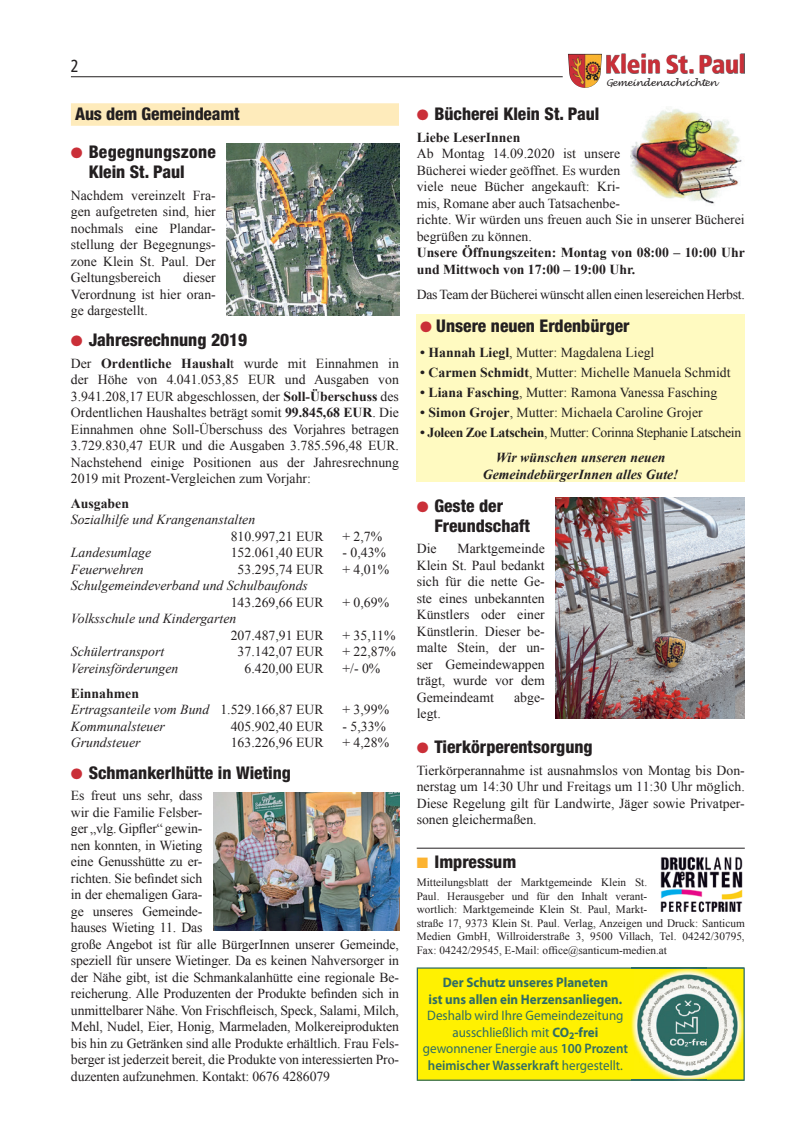
<style>
.page{position:relative;width:798px;height:1134px;background:#fff}
.page>*{position:absolute;margin:0;border:0;box-sizing:border-box;transform-origin:0 0}
.t1{font:900 condensed 25.25px "Frutiger";letter-spacing:-.01em;color:#ca2f38}
.t2{font:800 condensed 17.5px/20px "Helvetica Neue";color:#231f20}
.t3{font:condensed 17.5px "Frutiger";color:#231f20;scale:.95 1}
.t4{font:13.75px/16.5px "Times New Roman";letter-spacing:-.01em;color:#231f20;text-align:justify}
.t5{font:italic 13.75px/16.5px "Times New Roman";color:#231f20}
.t6{font:13.75px/16.5px "Myriad Pro";color:#306c65;text-align:center;scale:.95 1}
.t7{font:700 13.75px/16.5px "Times New Roman";color:#231f20}
.t8{font:700 13.75px/16.5px "Myriad Pro";color:#306c65;text-align:center;scale:.95 1}
.t9{font:italic 700 13.75px "Times New Roman";color:#231f20}
.t10{font:11.25px/13.5px "Times New Roman";color:#231f20}
.t11{font:italic 9.38px "Lucida Handwriting";letter-spacing:-.035em;color:#231f20}
.s1{color:#ca2f38}
.s2{font-weight:700}
.s3{font-weight:700;font-style:normal}
.s4{font-style:normal}
.s5{font-weight:700;font-style:italic}
.s6{color:#fcb331}
.s7{font-weight:600}
</style>
<div class="page">
<hr style="left:71px;top:76px;width:491px;height:1px;background:#231f20">
<img style="left:568px;top:54px;width:33px;height:34px">
<img style="left:606px;top:54px;width:138px;height:19px">
<img style="left:660px;top:856px;width:83px;height:57px">
<hr style="left:416px;top:848px;width:328px;height:1px;background:#231f20">
<div style="left:71px;top:103px;width:328px;height:23px;background:#feebbb"></div>
<img style="left:226px;top:144px;width:173px;height:171px">
<img style="left:213px;top:793px;width:186px;height:137px">
<img style="left:630px;top:108px;width:112px;height:96px">
<div style="left:416px;top:314px;width:328px;height:168px;background:#fffac1"></div>
<img style="left:555px;top:498px;width:189px;height:220px">
<div style="left:416px;top:967px;width:328px;height:114px;background:#fff101"></div>
<img style="left:631px;top:967px;width:75px;height:38px">
<img style="left:631px;top:1005px;width:37px;height:74px">
<img style="left:706px;top:967px;width:37px;height:114px">
<img style="left:631px;top:1079px;width:75px;height:2px">
<img style="left:634px;top:970px;width:106px;height:108px">
<p class="t3" style="left:71px;top:56px;width:10px">2</p>
<h1 class="t1" style="left:604px;top:49px;width:142px">Klein St. Paul</h1>
<p class="t11" style="left:605px;top:77px;width:112px">Gemeindenachrichten</p>
<p class="t2" style="left:75px;top:104px;width:166px">Aus dem Gemeindeamt</p>
<p class="t2" style="left:89px;top:142px;width:129px;text-indent:-18px"><span class="s1">●</span> Begegnungszone<br>Klein St. Paul</p>
<p class="t4" style="left:71px;top:187px;width:146px">Nachdem vereinzelt Fra&shy;gen aufgetreten sind, hier nochmals eine Plandar&shy;stellung der Begegnungs&shy;zone Klein St. Paul. Der Geltungsbereich</p>
<p class="t4" style="left:71px;top:269px;width:146px;text-indent:112px">dieser Verordnung ist hier oran&shy;ge dargestellt.</p>
<p class="t2" style="left:71px;top:330px;width:178px"><span class="s1">●</span> Jahresrechnung 2019</p>
<p class="t4" style="left:71px;top:355px;width:329px">Der <span class="s2">Ordentliche Haushal</span>t wurde mit Einnahmen in der Höhe von 4.041.053,85 EUR und Ausgaben von 3.941.208,17 EUR abgeschlossen, der <span class="s2">Soll-Überschuss</span> des Ordentlichen Haushaltes beträgt somit <span class="s2">99.845,68 EUR</span>. Die Einnahmen ohne Soll-Überschuss des Vorjahres betragen 3.729.830,47 EUR und die Ausgaben 3.785.596,48 EUR.<br>Nachstehend einige Positionen aus der Jahresrechnung 2019 mit Prozent-Vergleichen zum Vorjahr:</p>
<p class="t7" style="left:71px;top:495px;width:60px">Ausgaben</p>
<p class="t5" style="left:71px;top:511px;width:186px">Sozialhilfe und Krangenanstalten</p>
<p class="t4" style="left:231px;top:528px;width:94px">810.997,21 EUR</p>
<p class="t4" style="left:342px;top:528px;width:41px">+ 2,7%</p>
<p class="t5" style="left:71px;top:544px;width:82px">Landesumlage</p>
<p class="t4" style="left:231px;top:544px;width:94px">152.061,40 EUR</p>
<p class="t4" style="left:342px;top:544px;width:45px">- 0,43%</p>
<p class="t5" style="left:71px;top:561px;width:74px">Feuerwehren</p>
<p class="t4" style="left:237px;top:561px;width:87px">53.295,74 EUR</p>
<p class="t4" style="left:342px;top:561px;width:48px">+ 4,01%</p>
<p class="t5" style="left:71px;top:577px;width:238px">Schulgemeindeverband und Schulbaufonds</p>
<p class="t4" style="left:231px;top:594px;width:94px">143.269,66 EUR</p>
<p class="t4" style="left:342px;top:594px;width:48px">+ 0,69%</p>
<p class="t5" style="left:71px;top:610px;width:167px">Volksschule und Kindergarten</p>
<p class="t4" style="left:231px;top:627px;width:94px">207.487,91 EUR</p>
<p class="t4" style="left:342px;top:627px;width:55px">+ 35,11%</p>
<p class="t5" style="left:71px;top:643px;width:95px">Schülertransport</p>
<p class="t4" style="left:237px;top:643px;width:87px">37.142,07 EUR</p>
<p class="t4" style="left:342px;top:643px;width:55px">+ 22,87%</p>
<p class="t5" style="left:71px;top:660px;width:109px">Vereinsförderungen</p>
<p class="t4" style="left:244px;top:660px;width:81px">6.420,00 EUR</p>
<p class="t4" style="left:342px;top:660px;width:39px">+/- 0%</p>
<p class="t5" style="left:71px;top:684px;width:254px"><span class="s3">Einnahmen<br></span>Ertragsanteile vom Bund <span class="s4">1.529.166,87 EUR</span></p>
<p class="t4" style="left:342px;top:701px;width:48px">+ 3,99%</p>
<p class="t5" style="left:71px;top:717px;width:95px">Kommunalsteuer</p>
<p class="t4" style="left:231px;top:718px;width:94px">405.902,40 EUR</p>
<p class="t4" style="left:342px;top:718px;width:45px">- 5,33%</p>
<p class="t5" style="left:71px;top:734px;width:71px">Grundsteuer</p>
<p class="t4" style="left:231px;top:734px;width:94px">163.226,96 EUR</p>
<p class="t4" style="left:342px;top:734px;width:48px">+ 4,28%</p>
<p class="t2" style="left:71px;top:762px;width:221px"><span class="s1">●</span> Schmankerlhütte in Wieting</p>
<p class="t4" style="left:71px;top:787px;width:329px;text-align:left">Es freut uns sehr, dass<br>wir die Familie Felsber-<br>ger „vlg. Gipfler“ gewin-<br>nen konnten, in Wieting<br>eine Genusshütte zu er-<br>richten. Sie befindet sich<br>in der ehemaligen Gara-<br>ge unseres Gemeinde-<br>hauses Wieting 11. Das<br>große Angebot ist für alle BürgerInnen unserer Gemeinde, speziell für unsere Wietinger. Da es keinen Nahversorger in der Nähe gibt, ist die Schmankalanhütte eine regio nale Be&shy;reicherung. Alle Produzenten der Produkte befinden sich in unmittelbarer Nähe. Von Frischfleisch, Speck, Salami, Milch, Mehl, Nudel, Eier, Honig, Marmeladen, Molkereiprodukten bis hin zu Getränken sind alle Produkte erhältlich. Frau Fels&shy;berger ist jederzeit bereit, die Produkte von interessierten Pro&shy;duzenten aufzunehmen. Kontakt: 0676 4286079</p>
<p class="t2" style="left:416px;top:104px;width:184px"><span class="s1">●</span> Bücherei Klein St. Paul</p>
<p class="t7" style="left:416px;top:129px;width:105px">Liebe LeserInnen</p>
<p class="t4" style="left:416px;top:145px;width:329px;text-align:left">Ab Montag 14.09.2020 ist unsere<br>Bücherei wieder geöffnet. Es wurden<br>viele neue Bücher angekauft: Kri-<br>mis, Romane aber auch Tatsachenbe-<br>richte. Wir würden uns freuen auch Sie in unserer Bücherei begrüßen zu können.</p>
<p class="t7" style="left:416px;top:244px;width:329px">Unsere Öffnungszeiten: Montag von 08:00 – 10:00 Uhr und Mittwoch von 17:00 – 19:00 Uhr.</p>
<p class="t4" style="left:416px;top:286px;width:329px">Das Team der Bücherei wünscht allen einen lesereichen Herbst.</p>
<p class="t2" style="left:420px;top:315px;width:211px"><span class="s1">●</span> Unsere neuen Erdenbürger</p>
<p class="t4" style="left:420px;top:344px;width:235px"><span class="s2">• Hannah Liegl</span>, Mutter: Magdalena Liegl</p>
<p class="t4" style="left:420px;top:364px;width:311px"><span class="s2">• Carmen Schmidt</span>, Mutter: Michelle Manuela Schmidt</p>
<p class="t4" style="left:420px;top:384px;width:298px"><span class="s2">• Liana Fasching</span>, Mutter: Ramona Vanessa Fasching</p>
<p class="t4" style="left:420px;top:404px;width:284px"><span class="s2">• Simon Grojer</span>, Mutter: Michaela Caroline Grojer</p>
<p class="t4" style="left:420px;top:420px;width:322px;line-height:24.8px;text-align:center"><span class="s2">• Joleen Zoe Latschein</span>, Mutter: Corinna Stephanie Latschein<br><span class="s5">Wir wünschen unseren neuen</span></p>
<p class="t9" style="left:482px;top:464px;width:197px">GemeindebürgerInnen alles Gute!</p>
<p class="t2" style="left:434px;top:495px;width:97px;text-indent:-18px"><span class="s1">●</span> Geste der<br>Freundschaft</p>
<p class="t4" style="left:416px;top:540px;width:21px">Die</p>
<p class="t4" style="left:416px;top:540px;width:129px;text-indent:41px">Marktgemeinde Klein St. Paul bedankt sich für die nette Ge&shy;ste eines unbekannten Künstlers oder einer Künstlerin. Dieser be&shy;malte Stein, der un&shy;ser Gemeindewappen trägt, wurde vor dem Gemeindeamt</p>
<p class="t4" style="left:514px;top:689px;width:32px">abge-</p>
<p class="t4" style="left:416px;top:705px;width:26px">legt.</p>
<p class="t2" style="left:416px;top:737px;width:177px"><span class="s1">●</span> Tierkörperentsorgung</p>
<p class="t4" style="left:416px;top:761px;width:329px">Tierkörperannahme ist ausnahmslos von Montag bis Don&shy;nerstag um 14:30 Uhr und Freitags um 11:30 Uhr möglich.<br>Diese Regelung gilt für Landwirte, Jäger sowie Privatper&shy;sonen gleichermaßen.</p>
<p class="t2" style="left:416px;top:851px;width:101px"><span class="s6">■</span> Impressum</p>
<p class="t10" style="left:416px;top:876px;width:329px">Mitteilungsblatt der Marktgemeinde Klein St.<br>Paul. Herausgeber und für den Inhalt verant-<br>wortlich: Marktgemeinde Klein St. Paul, Markt-<br>straße 17, 9373 Klein St. Paul. Verlag, Anzeigen und Druck: Santicum Medien GmbH, Willroiderstraße 3, 9500 Villach, Tel. 04242/30795, Fax: 04242/29545, E-Mail: office@santicum-medien.at</p>
<p class="t8" style="left:428px;top:974px;width:205px">Der Schutz unseres Planeten<br>ist uns allen ein Herzensanliegen.</p>
<p class="t6" style="left:422px;top:1007px;width:217px">Deshalb wird Ihre Gemeindezeitung ausschließlich mit <span class="s2">CO</span><sub>2</sub><span class="s2">-frei </span>gewonnener Energie aus <span class="s7">100 Prozent heimischer Wasserkraft</span> hergestellt.</p>
</div>
